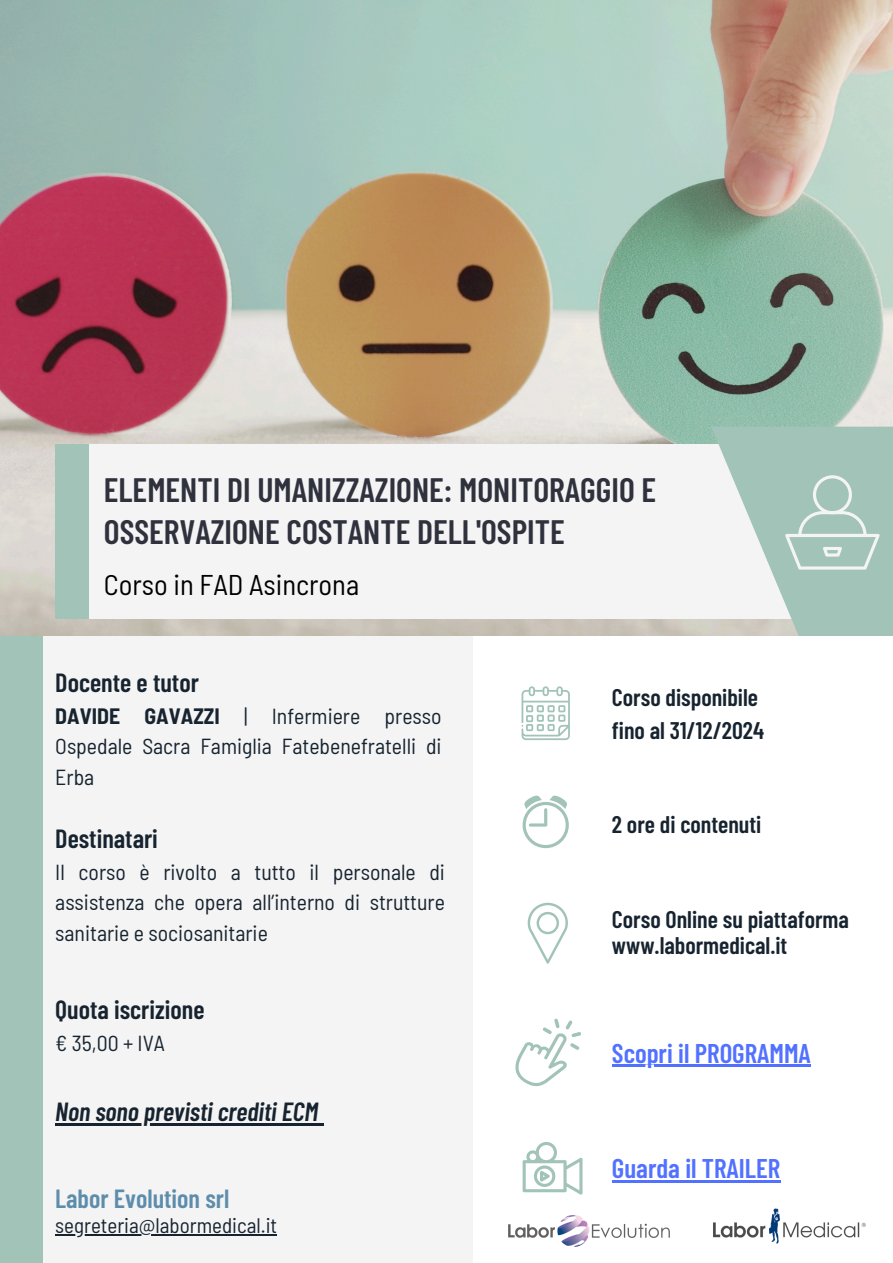
<style>
.page{position:relative;width:893px;height:1263px;background:#fff}
.page>*{position:absolute;margin:0;border:0;box-sizing:border-box;transform-origin:0 0}
.t1{font:600 33.83px/42.2px "Barlow Condensed";color:#2f313d}
.t2{font:semi-condensed 28.5px "Barlow";color:#000}
.t3{font:600 27px "Barlow Condensed";color:#5271ff}
.t4{font:600 26.25px "Barlow Condensed";color:#172430}
.t5{font:italic 600 26.25px "Barlow Condensed";color:#172430}
.t6{font:600 26.25px "Barlow Condensed";color:#5e8dac}
.t7{font:600 24px/33.2px "Barlow Condensed";color:#172430}
.t8{font:semi-condensed 21.75px/30.4px "Barlow";color:#172430;text-align:justify}
.t9{font:semi-condensed 21px "Barlow";color:#172430}
.s1{font-weight:700}
</style>
<div class="page">
<img style="left:0;top:0;width:893px;height:636px">
<div style="left:55px;top:444px;width:114px;height:174px;background:#a2c3b8"></div>
<div style="left:89px;top:444px;width:804px;height:174px;background:#f4f4f4"></div>
<div style="left:0;top:636px;width:112px;height:627px;background:#a2c3b8"></div>
<div style="left:44px;top:636px;width:429px;height:627px;background:#f4f4f4"></div>
<svg style="left:522px;top:795px;width:46px;height:53px"></svg>
<svg style="left:711px;top:427px;width:182px;height:209px;fill:#a2c3b8"></svg>
<img style="left:508px;top:1215px;width:162px;height:32px">
<svg style="left:521px;top:686px;width:49px;height:54px"></svg>
<svg style="left:785px;top:475px;width:94px;height:95px;background:#afcac1"></svg>
<img style="left:713px;top:1208px;width:153px;height:36px">
<svg style="left:515px;top:1019px;width:66px;height:67px"></svg>
<svg style="left:528px;top:903px;width:40px;height:61px"></svg>
<svg style="left:522px;top:1142px;width:60px;height:52px"></svg>
<hr style="left:612px;top:1065px;width:199px;height:2px;background:#5271ff">
<hr style="left:55px;top:1234px;width:222px;height:2px;background:#172430">
<hr style="left:55px;top:1123px;width:263px;height:2px;background:#172430">
<hr style="left:612px;top:1180px;width:168px;height:2px;background:#5271ff">
<h3 class="t1" style="left:104px;top:467px;width:554px">ELEMENTI DI UMANIZZAZIONE: MONITORAGGIO E<br>OSSERVAZIONE COSTANTE DELL'OSPITE</h3>
<h5 class="t2" style="left:104px;top:566px;width:257px">Corso in FAD Asincrona</h5>
<p class="t4" style="left:55px;top:666px;width:145px">Docente e tutor</p>
<p class="t8" style="left:55px;top:700px;width:388px"><span class="s1">DAVIDE GAVAZZI</span> | Infermiere presso Ospedale Sacra Famiglia Fatebenefratelli di Erba</p>
<h4 class="t4" style="left:55px;top:822px;width:104px">Destinatari</h4>
<h4 class="t8" style="left:55px;top:856px;width:391px">Il corso è rivolto a tutto il personale di assistenza che opera all’interno di strutture sanitarie e sociosanitarie</h4>
<p class="t4" style="left:55px;top:993px;width:151px">Quota iscrizione</p>
<p class="t8" style="left:55px;top:1027px;width:111px">€ 35,00 + IVA</p>
<p class="t5" style="left:55px;top:1095px;width:264px">Non sono previsti crediti ECM</p>
<p class="t6" style="left:55px;top:1182px;width:175px">Labor Evolution srl</p>
<h4 class="t9" style="left:55px;top:1212px;width:223px">segreteria@labormedical.it</h4>
<h5 class="t7" style="left:612px;top:680px;width:154px">Corso disponibile fino al 31/12/2024</h5>
<h3 class="t7" style="left:612px;top:807px;width:151px">2 ore di contenuti</h3>
<h2 class="t7" style="left:612px;top:905px;width:238px;line-height:26.4px">Corso Online su piattaforma www.labormedical.it</h2>
<p class="t3" style="left:612px;top:1036px;width:200px">Scopri il PROGRAMMA</p>
<h4 class="t3" style="left:612px;top:1151px;width:170px">Guarda il TRAILER</h4>
</div>
